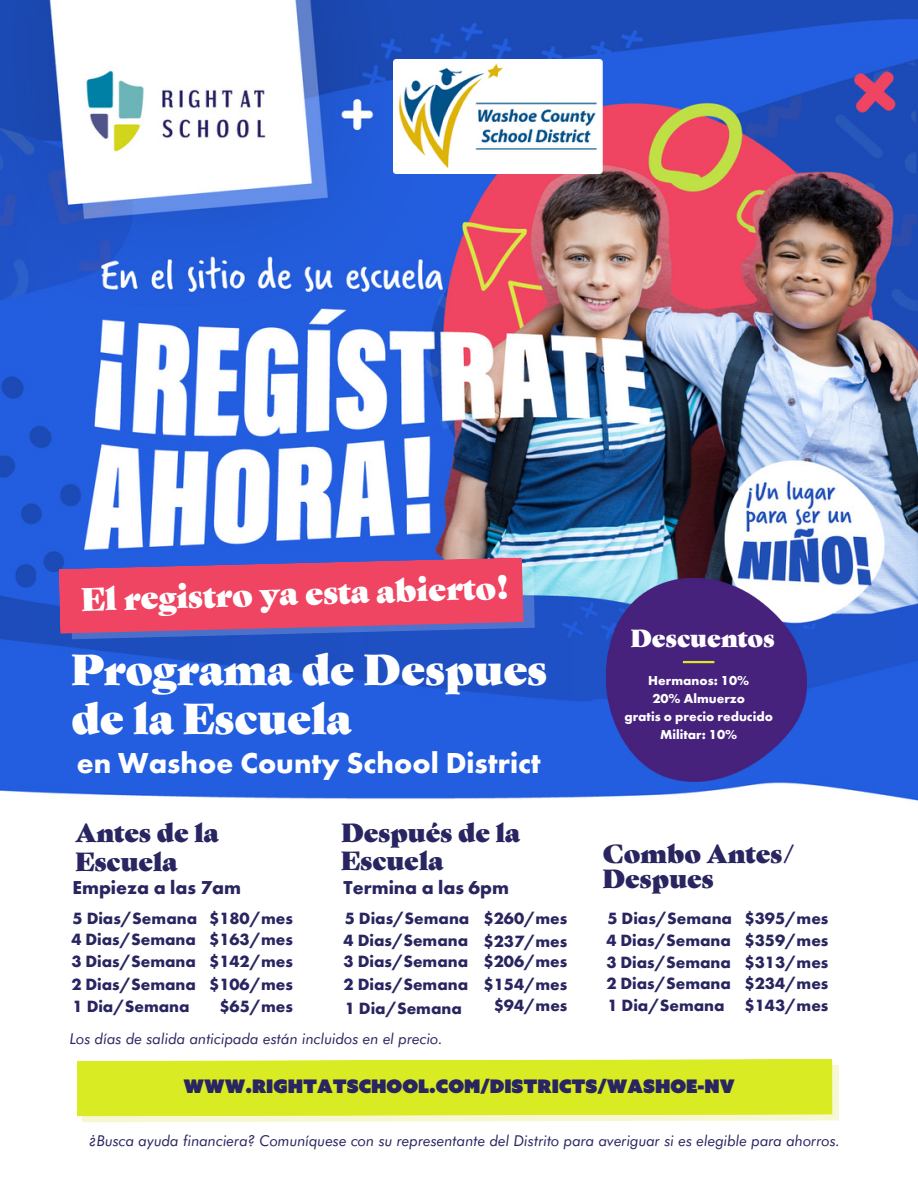
<style>
.page{position:relative;width:918px;height:1188px;background:#fff}
.page>*{position:absolute;margin:0;border:0;box-sizing:border-box;transform-origin:0 0}
.t1{font:42px/49.5px "Gastromond";color:#fff}
.t2{font:31.5px "Gastromond";color:#fff}
.t3{font:700 30px "Futura PT";color:#fff}
.t4{font:25.5px/28.3px "Gastromond";color:#282560}
.t5{font:24px "Gastromond";color:#fff}
.t6{font:700 19.5px "Futura PT";color:#282560}
.t7{font:18.6px "Azo Super";color:#282560}
.t8{font:700 16.95px "Futura PT";color:#282560}
.t9{font:italic 15px "Futura BT";color:#282560}
.t10{font:700 15px/20.2px "Futura PT";color:#fff;text-align:center}
.t11{font:700 13.5px/18px "Futura PT";color:#fff;text-align:center}
</style>
<div class="page">
<img style="left:0;top:0;width:918px;height:1123px">
<svg style="left:77px;top:1059px;width:762px;height:63px;background:#ddec39"></svg>
<img style="left:393px;top:60px;width:209px;height:114px">
<svg style="left:59px;top:557px;width:476px;height:82px;background:#c34d7c"></svg>
<img style="left:607px;top:579px;width:200px;height:202px">
<hr style="left:683px;top:661px;width:31px;height:2px;background:#d9eb22">
<h2 class="t2" style="left:81px;top:588px;width:429px;rotate:-2deg">El registro ya esta abierto!</h2>
<h1 class="t1" style="left:71px;top:649px;width:477px">Programa de Despues de la Escuela</h1>
<h3 class="t3" style="left:77px;top:744px;width:466px">en Washoe County School District</h3>
<h3 class="t4" style="left:76px;top:821px;width:145px">Antes de la<br>Escuela</h3>
<h3 class="t4" style="left:341px;top:821px;width:180px">Después de la<br>Escuela</h3>
<p class="t6" style="left:73px;top:875px;width:170px">Empieza a las 7am</p>
<p class="t6" style="left:344px;top:875px;width:167px">Termina a las 6pm</p>
<h3 class="t5" style="left:640px;top:628px;width:127px">Discounts</h3>
<p class="t10" style="left:652px;top:671px;width:102px">Siblings: 10%<br>Free/Reduced<br>Lunch: 20%<br>Military: 10%</p>
<h3 class="t5" style="left:631px;top:629px;width:145px">Descuentos</h3>
<p class="t11" style="left:625px;top:671px;width:150px">Hermanos: 10%<br>20% Almuerzo<br>gratis o precio reducido<br>Militar: 10%</p>
<h3 class="t4" style="left:603px;top:843px;width:194px;line-height:25px">Combo Antes/<br>Despues</h3>
<p class="t8" style="left:73px;top:908px;width:222px">5 Dias/Semana $180/mes</p>
<p class="t8" style="left:345px;top:908px;width:224px">5 Dias/Semana $260/mes</p>
<p class="t8" style="left:608px;top:908px;width:222px">5 Dias/Semana $395/mes</p>
<p class="t8" style="left:71px;top:951px;width:223px">3 Dias/Semana $142/mes</p>
<p class="t8" style="left:344px;top:951px;width:225px">3 Dias/Semana $206/mes</p>
<p class="t8" style="left:606px;top:951px;width:224px">3 Dias/Semana $313/mes</p>
<p class="t8" style="left:71px;top:929px;width:223px">4 Dias/Semana $163/mes</p>
<p class="t8" style="left:344px;top:930px;width:225px">4 Dias/Semana $237/mes</p>
<p class="t8" style="left:606px;top:930px;width:224px">4 Dias/Semana $359/mes</p>
<p class="t8" style="left:71px;top:973px;width:223px">2 Dias/Semana $106/mes</p>
<p class="t8" style="left:344px;top:973px;width:225px">2 Dias/Semana $154/mes</p>
<p class="t8" style="left:606px;top:972px;width:224px">2 Dias/Semana $234/mes</p>
<p class="t8" style="left:73px;top:996px;width:119px">1 Dia/Semana</p>
<p class="t8" style="left:219px;top:996px;width:75px">$65/mes</p>
<p class="t8" style="left:345px;top:998px;width:119px">1 Dia/Semana</p>
<p class="t8" style="left:494px;top:994px;width:75px">$94/mes</p>
<p class="t8" style="left:608px;top:994px;width:222px">1 Dia/Semana $143/mes</p>
<p class="t9" style="left:70px;top:1027px;width:375px">Los días de salida anticipada están incluidos en el precio.</p>
<p class="t7" style="left:183px;top:1074px;width:553px">WWW.RIGHTATSCHOOL.COM/DISTRICTS/WASHOE-NV</p>
<p class="t9" style="left:89px;top:1129px;width:752px">¿Busca ayuda financiera? Comuníquese con su representante del Distrito para averiguar si es elegible para ahorros.</p>
</div>
